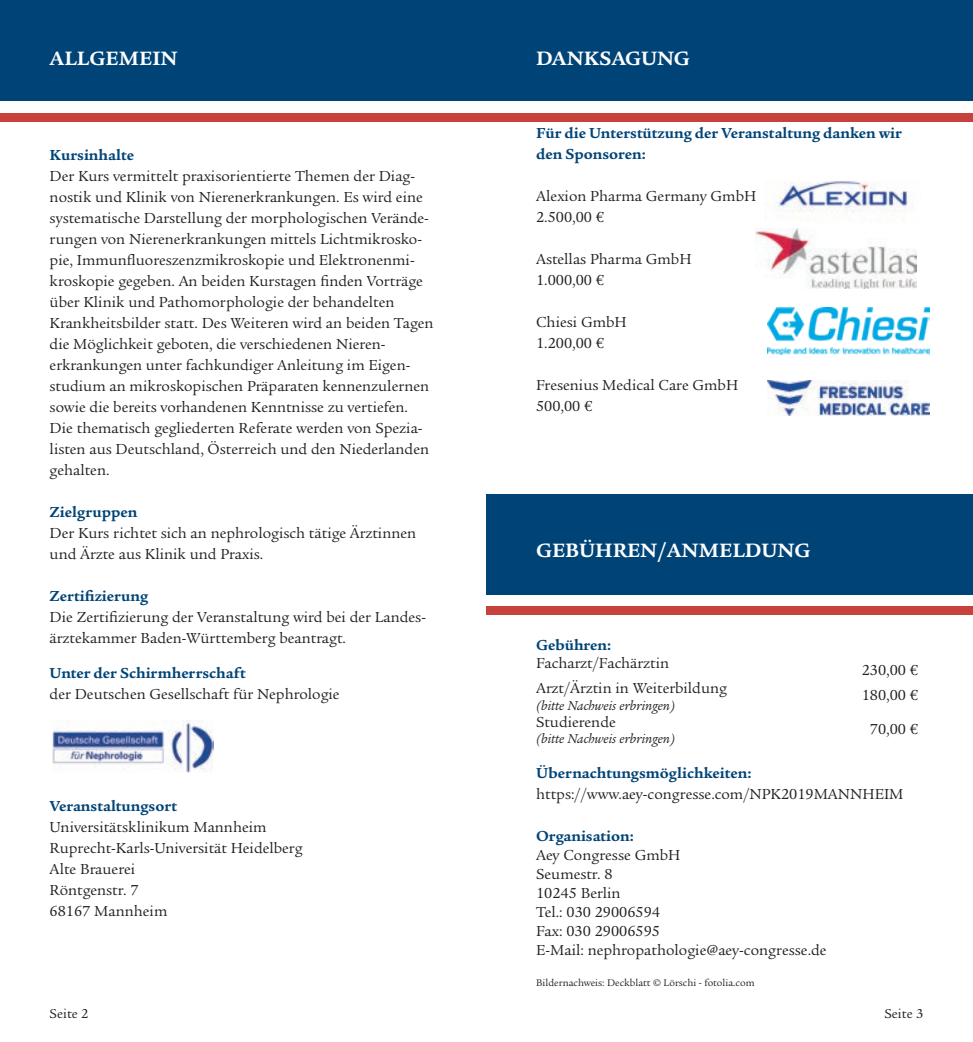
<style>
.page{position:relative;width:973px;height:1042px;background:#fff}
.page>*{position:absolute;margin:0;border:0;box-sizing:border-box;transform-origin:0 0}
.t1{font:700 21px "Legacy Serif ITC Std";color:#fff}
.t2{font:15.75px/21px "Legacy Serif ITC Std";color:#231f20}
.t3{font:700 15.75px/21px "Legacy Serif ITC Std";color:#047}
.t4{font:italic 14px "Legacy Serif ITC Std";color:#231f20}
.t5{font:14px "Legacy Serif ITC Std";color:#231f20}
.t6{font:10.5px "Legacy Serif ITC Std";color:#231f20}
</style>
<div class="page">
<div style="left:486px;top:0;width:486px;height:100px;background:#047"></div>
<div style="left:486px;top:113px;width:486px;height:9px;background:#c6423a"></div>
<div style="left:0;top:0;width:486px;height:100px;background:#047"></div>
<div style="left:0;top:113px;width:486px;height:9px;background:#c6423a"></div>
<img style="left:52px;top:721px;width:162px;height:52px">
<div style="left:486px;top:494px;width:486px;height:101px;background:#047"></div>
<div style="left:486px;top:606px;width:486px;height:9px;background:#c6423a"></div>
<img style="left:755px;top:229px;width:161px;height:59px">
<img style="left:774px;top:181px;width:139px;height:37px">
<img style="left:767px;top:308px;width:162px;height:46px">
<img style="left:767px;top:381px;width:162px;height:34px">
<h1 class="t1" style="left:50px;top:46px;width:129px">ALLGEMEIN</h1>
<h1 class="t1" style="left:536px;top:46px;width:155px">DANKSAGUNG</h1>
<p class="t3" style="left:50px;top:145px;width:86px">Kursinhalte</p>
<p class="t2" style="left:50px;top:166px;width:385px">Der Kurs vermittelt praxisorientierte Themen der Diag&shy;nostik und Klinik von Nierenerkrankungen. Es wird eine systematische Darstellung der morphologischen Verände&shy;rungen von Nierenerkrankungen mittels Lichtmikrosko&shy;pie, Immunfluoreszenzmikroskopie und Elektronenmi&shy;kroskopie gegeben. An beiden Kurstagen finden Vorträge über Klinik und Pathomorphologie der behandelten Krankheitsbilder statt. Des Weiteren wird an beiden Tagen die Möglichkeit geboten, die verschiedenen Nieren&shy;erkrankungen unter fachkundiger Anleitung im Eigen&shy;studium an mikroskopischen Präparaten kennenzulernen sowie die bereits vorhandenen Kenntnisse zu vertiefen.<br>Die thematisch gegliederten Referate werden von Spezia&shy;listen aus Deutschland, Österreich und den Niederlanden gehalten.</p>
<p class="t3" style="left:50px;top:501px;width:89px">Zielgruppen</p>
<p class="t2" style="left:50px;top:523px;width:368px">Der Kurs richtet sich an nephrologisch tätige Ärztinnen und Ärzte aus Klinik und Praxis.</p>
<p class="t3" style="left:50px;top:585px;width:100px">Zertifizierung</p>
<p class="t2" style="left:50px;top:607px;width:378px">Die Zertifizierung der Veranstaltung wird bei der Landes&shy;ärztekammer Baden-Württemberg beantragt.</p>
<p class="t3" style="left:50px;top:663px;width:197px">Unter der Schirmherrschaft</p>
<p class="t2" style="left:50px;top:684px;width:291px">der Deutschen Gesellschaft für Nephrologie</p>
<p class="t3" style="left:50px;top:795px;width:129px">Veranstaltungsort</p>
<p class="t2" style="left:50px;top:817px;width:254px">Universitätsklinikum Mannheim<br>Ruprecht-Karls-Universität Heidelberg<br>Alte Brauerei<br>Röntgenstr. 7<br>68167 Mannheim</p>
<p class="t3" style="left:536px;top:123px;width:367px">Für die Unterstützung der Veranstaltung danken wir den Sponsoren:</p>
<p class="t2" style="left:536px;top:186px;width:222px">Alexion Pharma Germany GmbH<br>2.500,00 €</p>
<p class="t2" style="left:536px;top:249px;width:157px">Astellas Pharma GmbH<br>1.000,00 €</p>
<p class="t2" style="left:536px;top:312px;width:92px">Chiesi GmbH<br>1.200,00 €</p>
<p class="t2" style="left:536px;top:375px;width:204px">Fresenius Medical Care GmbH<br>500,00 €</p>
<h1 class="t1" style="left:536px;top:538px;width:275px">GEBÜHREN/ANMELDUNG</h1>
<p class="t3" style="left:536px;top:634px;width:77px">Gebühren:</p>
<p class="t2" style="left:536px;top:652px;width:134px">Facharzt/Fachärztin</p>
<p class="t2" style="left:861px;top:659px;width:58px">230,00 €</p>
<p class="t2" style="left:536px;top:677px;width:192px">Arzt/Ärztin in Weiterbildung</p>
<p class="t4" style="left:536px;top:697px;width:141px">(bitte Nachweis erbringen)</p>
<p class="t2" style="left:861px;top:684px;width:58px">180,00 €</p>
<p class="t2" style="left:536px;top:711px;width:81px">Studierende</p>
<p class="t4" style="left:536px;top:731px;width:141px">(bitte Nachweis erbringen)</p>
<p class="t2" style="left:869px;top:718px;width:50px">70,00 €</p>
<p class="t3" style="left:536px;top:763px;width:217px">Übernachtungsmöglichkeiten:</p>
<p class="t2" style="left:536px;top:784px;width:369px">https://www.aey-congresse.com/NPK2019MANNHEIM</p>
<p class="t3" style="left:536px;top:826px;width:99px">Organisation:</p>
<p class="t2" style="left:536px;top:846px;width:292px;line-height:18.9px">Aey Congresse GmbH<br>Seumestr. 8<br>10245 Berlin<br>Tel.: 030 29006594<br>Fax: 030 29006595<br>E-Mail: nephropathologie@aey-congresse.de</p>
<p class="t6" style="left:536px;top:977px;width:220px">Bildernachweis: Deckblatt © Lörschi - fotolia.com</p>
<p class="t5" style="left:50px;top:1005px;width:40px">Seite 2</p>
<p class="t5" style="left:884px;top:1005px;width:40px">Seite 3</p>
</div>
